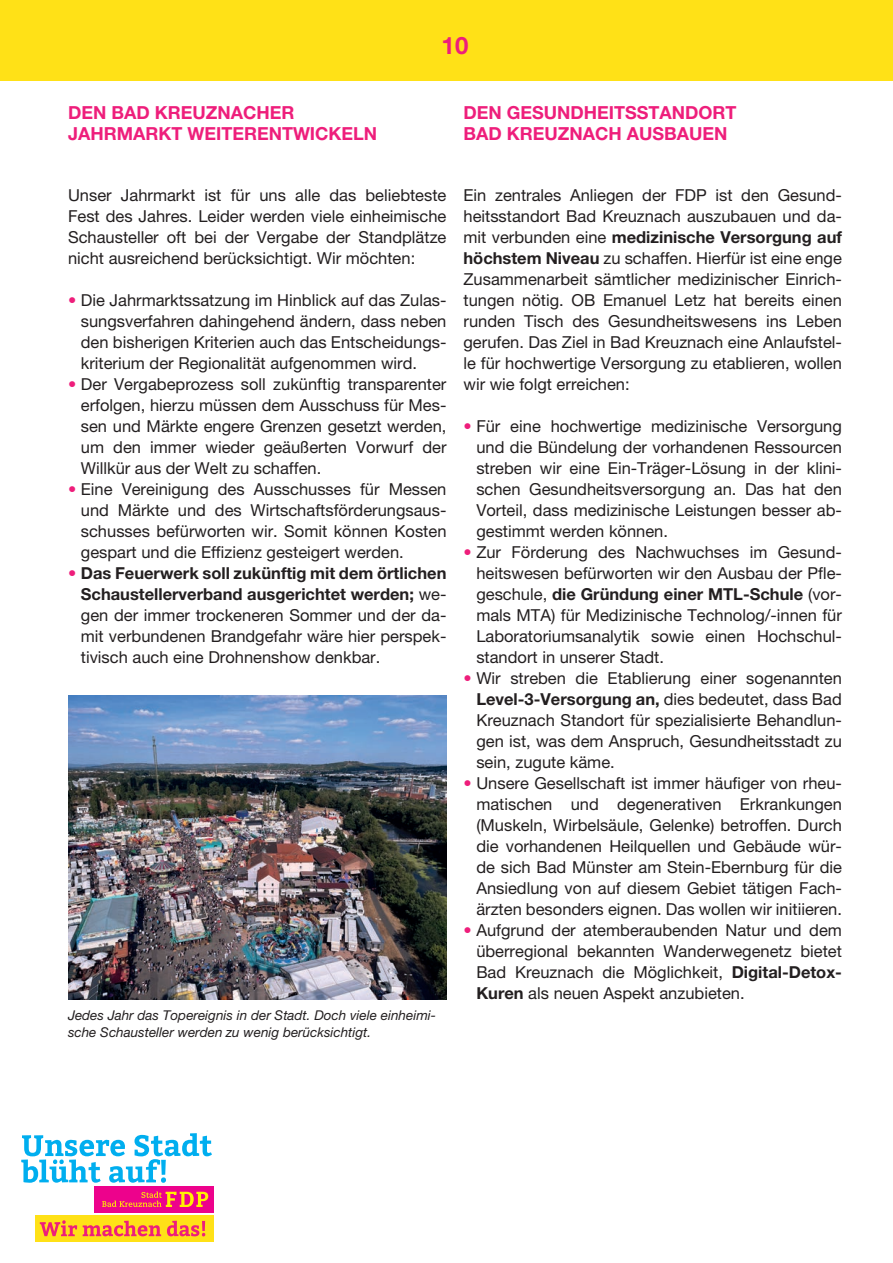
<style>
.page{position:relative;width:893px;height:1263px;background:#fff}
.page>*{position:absolute;margin:0;border:0;box-sizing:border-box;transform-origin:0 0}
.t1{font:700 24px "Helvetica Neue LT Pro";color:#ee1e7b}
.t2{font:700 18px/21px "Helvetica Neue LT Pro";color:#ee1e7b}
.t3{font:16.5px/21px "Helvetica Neue LT Pro";color:#231f20;text-align:justify}
.t4{font:italic 13.5px/16.5px "Helvetica Neue LT Pro";color:#231f20}
.s1{color:#ee1e7b}
.s2{font-weight:700}
</style>
<div class="page">
<div style="left:0;top:0;width:893px;height:81px;background:#ffe117"></div>
<div style="left:35px;top:1215px;width:179px;height:27px;background:#ffe117"></div>
<svg style="left:40px;top:1220px;width:37px;height:16px"></svg>
<svg style="left:83px;top:1221px;width:78px;height:15px"></svg>
<svg style="left:167px;top:1221px;width:38px;height:15px"></svg>
<svg style="left:21px;top:1133px;width:191px;height:50px"></svg>
<div style="left:94px;top:1186px;width:120px;height:26px;background:#ed028c"></div>
<svg style="left:102px;top:1191px;width:106px;height:16px"></svg>
<img style="left:68px;top:696px;width:378px;height:303px">
<p class="t2" style="left:68px;top:102px;width:311px">DEN BAD KREUZNACHER<br>JAHRMARKT WEITERENTWICKELN</p>
<h1 class="t1" style="left:442px;top:31px;width:28px">10</h1>
<p class="t2" style="left:463px;top:102px;width:275px">DEN GESUNDHEITSSTANDORT<br>BAD KREUZNACH AUSBAUEN</p>
<p class="t3" style="left:68px;top:184px;width:380px">Unser Jahrmarkt ist für uns alle das beliebteste Fest des Jahres. Leider werden viele einheimische Schausteller oft bei der Vergabe der Standplätze nicht ausreichend berücksichtigt. Wir möchten:</p>
<p class="t3" style="left:81px;top:289px;width:367px;text-indent:-13px"><span class="s1">•</span> Die Jahrmarktssatzung im Hinblick auf das Zulas&shy;sungsverfahren dahingehend ändern, dass neben den bisherigen Kriterien auch das Entscheidungs&shy;kriterium der Regionalität aufgenommen wird.</p>
<p class="t3" style="left:81px;top:373px;width:367px;text-indent:-13px"><span class="s1">•</span> Der Vergabeprozess soll zukünftig transparenter erfolgen, hierzu müssen dem Ausschuss für Mes&shy;sen und Märkte engere Grenzen gesetzt werden, um den immer wieder geäußerten Vorwurf der Willkür aus der Welt zu schaffen.</p>
<p class="t3" style="left:81px;top:478px;width:367px;text-indent:-13px"><span class="s1">•</span> Eine Vereinigung des Ausschusses für Messen und Märkte und des Wirtschaftsförderungsaus&shy;schusses befürworten wir. Somit können Kosten gespart und die Effizienz gesteigert werden.</p>
<p class="t3" style="left:81px;top:562px;width:367px;text-indent:-13px"><span class="s1">•</span> <span class="s2">Das Feuerwerk soll zukünftig mit dem örtlichen Schaustellerverband ausgerichtet werden;</span> we&shy;gen der immer trockeneren Sommer und der da&shy;mit verbundenen Brandgefahr wäre hier perspek&shy;tivisch auch eine Drohnenshow denkbar.</p>
<p class="t4" style="left:68px;top:1007px;width:370px">Jedes Jahr das Topereignis in der Stadt. Doch viele einheimi&shy;sche Schausteller werden zu wenig berücksichtigt.</p>
<p class="t3" style="left:463px;top:184px;width:380px">Ein zentrales Anliegen der FDP ist den Gesund&shy;heitsstandort Bad Kreuznach auszubauen und da&shy;mit verbunden eine <span class="s2">medizinische Versorgung auf höchstem Niveau</span> zu schaffen. Hierfür ist eine enge Zusammenarbeit sämtlicher medizinischer Einrich&shy;tungen nötig. OB Emanuel Letz hat bereits einen runden Tisch des Gesundheitswesens ins Leben gerufen. Das Ziel in Bad Kreuznach eine Anlaufstel&shy;le für hochwertige Versorgung zu etablieren, wollen wir wie folgt erreichen:</p>
<p class="t3" style="left:476px;top:415px;width:367px;text-indent:-13px"><span class="s1">•</span> Für eine hochwertige medizinische Versorgung und die Bündelung der vorhandenen Ressourcen streben wir eine Ein-Träger-Lösung in der klini&shy;schen Gesundheitsversorgung an. Das hat den Vorteil, dass medizinische Leistungen besser ab&shy;gestimmt werden können.</p>
<p class="t3" style="left:476px;top:541px;width:367px;text-indent:-13px"><span class="s1">•</span> Zur Förderung des Nachwuchses im Gesund&shy;heitswesen befürworten wir den Ausbau der Pfle&shy;geschule, <span class="s2">die Gründung einer MTL-Schule</span> (vor&shy;mals MTA) für Medizinische Technolog/-innen für Laboratoriumsanalytik sowie einen Hochschul&shy;standort in unserer Stadt.</p>
<p class="t3" style="left:476px;top:667px;width:367px;text-indent:-13px"><span class="s1">•</span> Wir streben die Etablierung einer sogenannten <span class="s2">Level-3-Versorgung an,</span> dies bedeutet, dass Bad Kreuznach Standort für spezialisierte Behandlun&shy;gen ist, was dem Anspruch, Gesundheitsstadt zu sein, zugute käme.</p>
<p class="t3" style="left:476px;top:773px;width:367px;text-indent:-13px"><span class="s1">•</span> Unsere Gesellschaft ist immer häufiger von rheu&shy;matischen und degenerativen Erkrankungen (Muskeln, Wirbelsäule, Gelenke) betroffen. Durch die vorhandenen Heilquellen und Gebäude wür&shy;de sich Bad Münster am Stein-Ebernburg für die Ansiedlung von auf diesem Gebiet tätigen Fach&shy;ärzten besonders eignen. Das wollen wir initiieren.</p>
<p class="t3" style="left:476px;top:920px;width:367px;text-indent:-13px"><span class="s1">•</span> Aufgrund der atemberaubenden Natur und dem überregional bekannten Wanderwegenetz bietet Bad Kreuznach die Möglichkeit, <span class="s2">Digital-Detox-Kuren</span> als neuen Aspekt anzubieten.</p>
</div>
